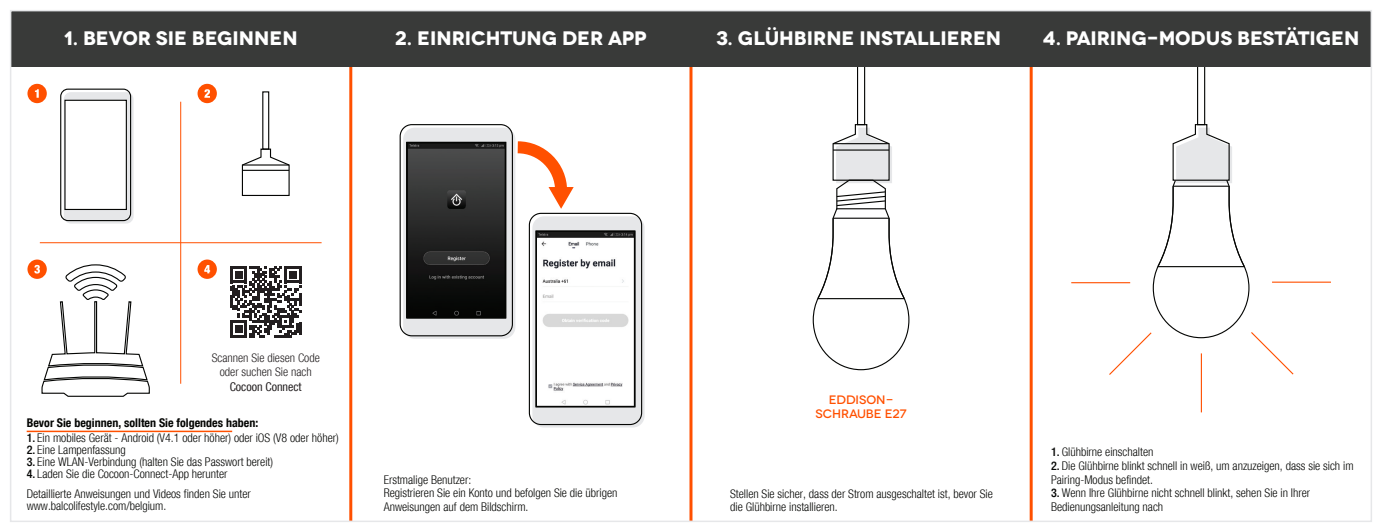
<style>
.page{position:relative;width:1382px;height:532px;background:#fff}
.page>*{position:absolute;margin:0;border:0;box-sizing:border-box;transform-origin:0 0}
.t1{font:700 19.5px "Novecentowide";color:#fff}
.t2{font:500 12.3px/13.5px "Novecentowide";color:#ff5000;text-align:center}
.t3{font:300 condensed 12px/13.5px "Helvetica Neue";color:#040503}
.t4{font:700 condensed 12px "Helvetica Neue";color:#040503}
.t5{font:300 condensed 12px/14.4px "Helvetica Neue";color:#231f20;text-align:center}
.t6{font:condensed 12px "Helvetica Neue";color:#231f20}
.s1{font-weight:500}
</style>
<div class="page">
<div style="left:64px;top:92px;width:70px;height:131px;background:linear-gradient(to right,#e7e8ea,#e1e2e4);border-radius:7px"></div>
<div style="left:60px;top:89px;width:71px;height:132px;border:1px solid #040503;border-radius:7px"></div>
<div style="left:64px;top:100px;width:63px;height:110px;background:#fff;border:1px solid #040503"></div>
<div style="left:1197px;top:55px;width:8px;height:70px;border:1px solid #040503"></div>
<hr style="left:40px;top:242px;width:282px;height:1px;background:#ff5000">
<hr style="left:180px;top:102px;width:1px;height:281px;background:#ff5000">
<div style="left:262px;top:91px;width:7px;height:59px;border:1px solid #040503"></div>
<svg style="left:241px;top:148px;width:49px;height:48px"></svg>
<hr style="left:242px;top:164px;width:47px;height:1px;background:#040503">
<hr style="left:242px;top:170px;width:47px;height:1px;background:#040503">
<svg style="left:27px;top:84px;width:20px;height:19px"></svg>
<svg style="left:198px;top:84px;width:19px;height:19px"></svg>
<svg style="left:27px;top:259px;width:123px;height:138px"></svg>
<svg style="left:198px;top:259px;width:19px;height:20px"></svg>
<div style="left:857px;top:55px;width:8px;height:70px;border:1px solid #040503"></div>
<svg style="left:812px;top:123px;width:98px;height:247px"></svg>
<hr style="left:833px;top:143px;width:56px;height:1px;background:#040503">
<hr style="left:833px;top:149px;width:56px;height:1px;background:#040503">
<hr style="left:1201px;top:353px;width:1px;height:59px;background:#ff5000">
<hr style="left:1272px;top:281px;width:59px;height:1px;background:#ff5000">
<hr style="left:1071px;top:282px;width:59px;height:1px;background:#ff5000">
<svg style="left:1108px;top:123px;width:187px;height:253px"></svg>
<svg style="left:230px;top:266px;width:72px;height:71px"></svg>
<hr style="left:27px;top:430px;width:205px;height:2px;background:#ff5000">
<div style="left:532px;top:216px;width:113px;height:211px;background:#e6e7e9;border-radius:12px"></div>
<svg style="left:403px;top:128px;width:112px;height:210px;background:#d2d3d5"></svg>
<div style="left:400px;top:124px;width:113px;height:212px;border:1px solid #040503;border-radius:12px"></div>
<img style="left:410px;top:145px;width:93px;height:169px">
<div style="left:406px;top:142px;width:100px;height:176px;border:2px solid #040503"></div>
<div style="left:529px;top:213px;width:113px;height:212px;border:1px solid #040503;border-radius:12px"></div>
<img style="left:539px;top:234px;width:93px;height:169px">
<div style="left:536px;top:231px;width:99px;height:175px;border:2px solid #040503"></div>
<div style="left:535px;top:230px;width:100px;height:177px;border:2px solid #040503"></div>
<svg style="left:506px;top:135px;width:68px;height:74px"></svg>
<hr style="left:349px;top:11px;width:3px;height:510px;background:#ff5000">
<hr style="left:1030px;top:11px;width:3px;height:510px;background:#ff5000">
<hr style="left:689px;top:11px;width:3px;height:510px;background:#ff5000">
<div style="left:11px;top:11px;width:340px;height:56px;background:#393a39"></div>
<div style="left:351px;top:11px;width:340px;height:56px;background:#393a39"></div>
<div style="left:691px;top:11px;width:340px;height:56px;background:#393a39"></div>
<div style="left:1031px;top:11px;width:340px;height:56px;background:#393a39"></div>
<h1 class="t1" style="left:64px;top:26px;width:236px">1. BEVOR SIE BEGINNEN</h1>
<h1 class="t1" style="left:395px;top:26px;width:253px">2. EINRICHTUNG DER APP</h1>
<h1 class="t1" style="left:716px;top:26px;width:287px">3. GLÜHBIRNE INSTALLIEREN</h1>
<h1 class="t1" style="left:1043px;top:26px;width:318px">4. PAIRING-MODUS BESTÄTIGEN</h1>
<p class="t5" style="left:212px;top:351px;width:110px">Scannen Sie diesen Code oder suchen Sie nach</p>
<p class="t6" style="left:230px;top:381px;width:73px">Cocoon Connect</p>
<p class="t4" style="left:27px;top:417px;width:233px">Bevor Sie beginnen, sollten Sie folgendes haben:</p>
<p class="t3" style="left:27px;top:432px;width:314px"><span class="s1">1.</span> Ein mobiles Gerät - Android (V4.1 oder höher) oder iOS (V8 oder höher)</p>
<p class="t3" style="left:27px;top:444px;width:101px"><span class="s1">2.</span> Eine Lampenfassung</p>
<p class="t3" style="left:27px;top:456px;width:248px"><span class="s1">3.</span> Eine WLAN-Verbindung (halten Sie das Passwort bereit)</p>
<p class="t3" style="left:27px;top:465px;width:226px;line-height:19.5px"><span class="s1">4.</span> Laden Sie die Cocoon-Connect-App herunter<br>Detaillierte Anweisungen und Videos finden Sie unter</p>
<p class="t3" style="left:27px;top:499px;width:141px">www.balcolifestyle.com/belgium.</p>
<p class="t3" style="left:384px;top:473px;width:235px">Erstmalige Benutzer:<br>Registrieren Sie ein Konto und befolgen Sie die übrigen<br>Anweisungen auf dem Bildschirm.</p>
<p class="t2" style="left:815px;top:393px;width:93px">EDDISON-<br>SCHRAUBE E27</p>
<p class="t3" style="left:730px;top:487px;width:264px">Stellen Sie sicher, dass der Strom ausgeschaltet ist, bevor Sie die Glühbirne installieren.</p>
<p class="t3" style="left:1051px;top:446px;width:104px"><span class="s1">1.</span> Glühbirne einschalten</p>
<p class="t3" style="left:1051px;top:459px;width:304px"><span class="s1">2.</span> Die Glühbirne blinkt schnell in weiß, um anzuzeigen, dass sie sich im<br>Pairing-Modus befindet.</p>
<p class="t3" style="left:1051px;top:486px;width:261px"><span class="s1">3.</span> Wenn Ihre Glühbirne nicht schnell blinkt, sehen Sie in Ihrer<br>Bedienungsanleitung nach</p>
</div>
